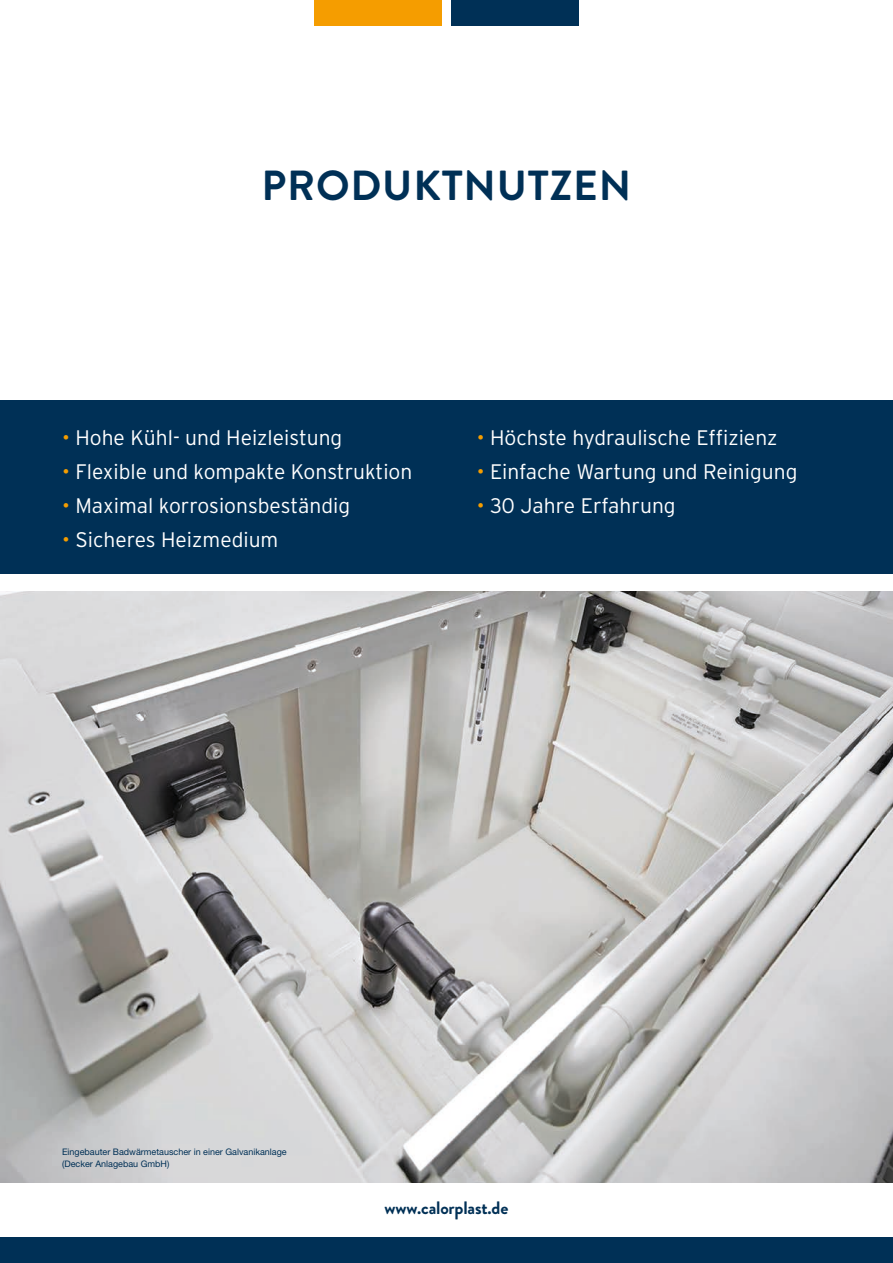
<style>
.page{position:relative;width:893px;height:1263px;background:#fff}
.page>*{position:absolute;margin:0;border:0;box-sizing:border-box;transform-origin:0 0}
.t1{font:700 42px "Brandon Grotesque";letter-spacing:.02em;color:#003056}
.t2{font:300 21px "Interstate";color:#fff}
.t3{font:700 18px "Brandon Grotesque";letter-spacing:-.01em;color:#003056}
.t4{font:9px/12px "Helvetica Neue LT Std";color:#003056}
.s1{color:#f59d00}
</style>
<div class="page">
<div style="left:451px;top:0;width:127px;height:26px;background:#003056"></div>
<div style="left:315px;top:0;width:127px;height:26px;background:#f59d00"></div>
<div style="left:0;top:1237px;width:893px;height:26px;background:#003056"></div>
<img style="left:0;top:591px;width:893px;height:591px">
<div style="left:0;top:400px;width:893px;height:174px;background:#003056"></div>
<h1 class="t1" style="left:261px;top:156px;width:371px">PRODUKTNUTZEN</h1>
<p class="t2" style="left:62px;top:425px;width:282px"><span class="s1">•</span> Hohe Kühl- und Heizleistung</p>
<p class="t2" style="left:62px;top:459px;width:352px"><span class="s1">•</span> Flexible und kompakte Konstruktion</p>
<p class="t2" style="left:62px;top:493px;width:290px"><span class="s1">•</span> Maximal korrosionsbeständig</p>
<p class="t2" style="left:62px;top:527px;width:218px"><span class="s1">•</span> Sicheres Heizmedium</p>
<p class="t2" style="left:477px;top:425px;width:302px"><span class="s1">•</span> Höchste hydraulische Effizienz</p>
<p class="t2" style="left:477px;top:459px;width:322px"><span class="s1">•</span> Einfache Wartung und Reinigung</p>
<p class="t2" style="left:477px;top:493px;width:200px"><span class="s1">•</span> 30 Jahre Erfahrung</p>
<p class="t4" style="left:62px;top:1146px;width:226px">Eingebauter Badwärmetauscher in einer Galvanikanlage (Decker Anlagebau GmbH)</p>
<p class="t3" style="left:385px;top:1195px;width:125px">www.calorplast.de</p>
</div>
